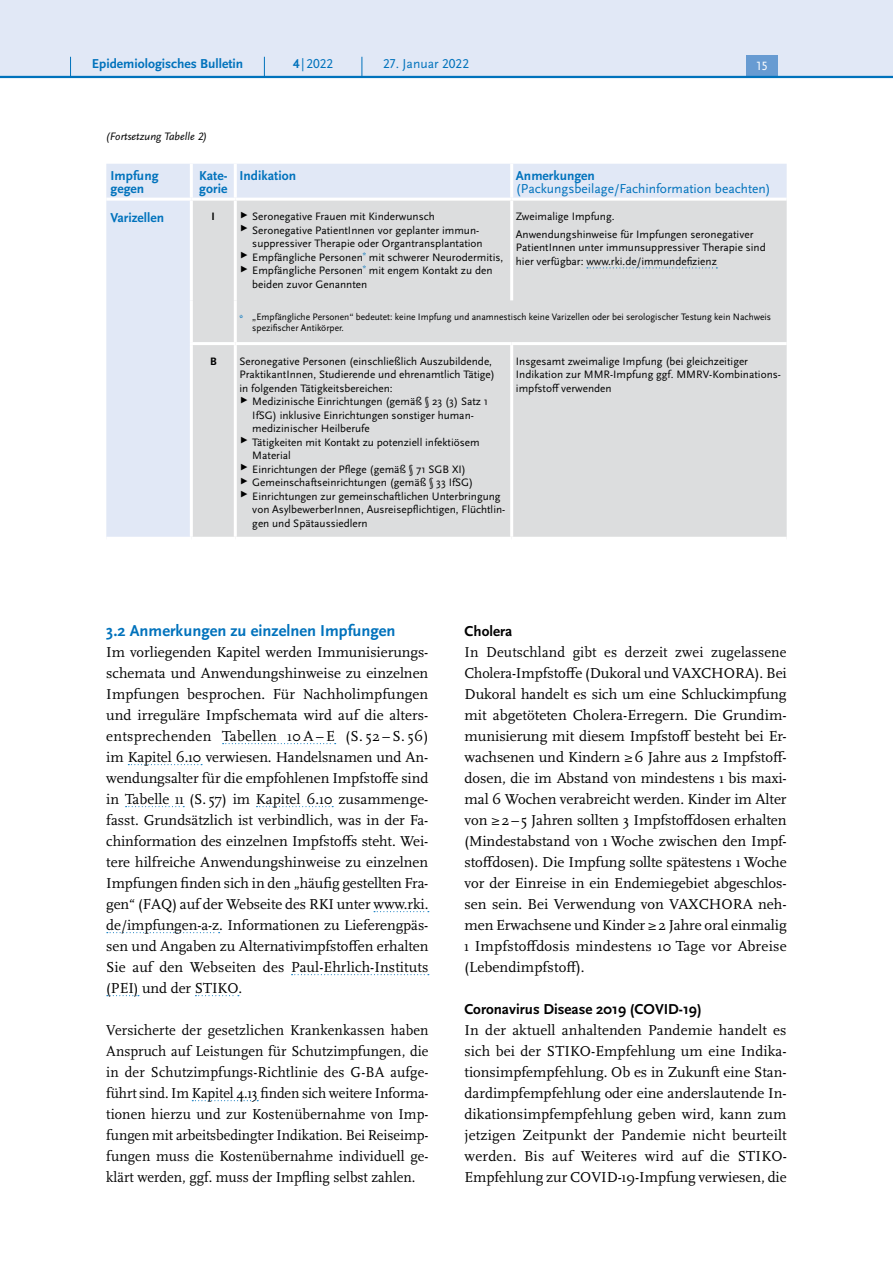
<style>
.page{position:relative;width:893px;height:1263px;background:#fff}
.page>*{position:absolute;margin:0;border:0;box-sizing:border-box;transform-origin:0 0}
.t1{font:700 16.5px "Scala Sans Pro";color:#0072bc}
.P_-_Fließtext{font:15px/21px "Scala Pro";letter-spacing:.005em;color:#000;text-align:justify}
.P_-_Fließtext-2{font:15px/21px "Scala Pro";letter-spacing:.005em;color:#000;text-align:justify;scale:.96 1}
.t2{font:700 15px "Scala Sans Pro";color:#000}
.P_-_Tab_Titel_linksb{font:700 13.5px/13.5px "Scala Sans Pro";color:#0072bc}
.P_-_Tab_Titel_linksb-2{font:13.5px "Scala Sans Pro";color:#0072bc}
.t3{font:12.45px "Scala Sans Pro";color:#fff}
.P_-_Tab_linksbündig{font:11.25px/13.5px "Scala Sans Pro";color:#000}
.P_-_Tab_linksbündig-2{font:italic 11.25px "Scala Sans Pro";color:#000}
.P_-_Tab_zentriert{font:700 11.25px "Scala Sans Pro";color:#000}
.Fußnote_in_Tabelle{font:9.75px/10.5px "Scala Sans Pro";color:#000}
.s1{font-weight:700}
.s2{font-weight:700;font-size:7.5px;color:#0072bc}
.s3{font-family:"Scala Sans Pro"}
</style>
<div class="page">
<svg style="left:223px;top:743px;width:113px;height:1px"></svg>
<svg style="left:128px;top:764px;width:74px;height:1px"></svg>
<svg style="left:126px;top:806px;width:58px;height:1px"></svg>
<svg style="left:256px;top:806px;width:77px;height:1px"></svg>
<svg style="left:374px;top:911px;width:55px;height:1px"></svg>
<svg style="left:107px;top:932px;width:113px;height:1px"></svg>
<svg style="left:292px;top:974px;width:137px;height:1px"></svg>
<svg style="left:107px;top:995px;width:32px;height:1px"></svg>
<svg style="left:195px;top:995px;width:44px;height:1px"></svg>
<svg style="left:192px;top:1100px;width:66px;height:1px"></svg>
<svg style="left:106px;top:164px;width:681px;height:373px;background:#e1e8f6"></svg>
<div style="left:193px;top:201px;width:594px;height:336px;background:#dcddde"></div>
<hr style="left:190px;top:164px;width:3px;height:34px;background:#fff">
<hr style="left:234px;top:164px;width:3px;height:34px;background:#fff">
<hr style="left:510px;top:164px;width:3px;height:34px;background:#fff">
<hr style="left:106px;top:198px;width:85px;height:3px;background:#fff">
<hr style="left:191px;top:198px;width:44px;height:3px;background:#fff">
<hr style="left:235px;top:198px;width:277px;height:3px;background:#fff">
<hr style="left:512px;top:198px;width:275px;height:3px;background:#fff">
<hr style="left:190px;top:201px;width:3px;height:99px;background:#fff">
<hr style="left:234px;top:201px;width:3px;height:99px;background:#fff">
<hr style="left:510px;top:201px;width:3px;height:99px;background:#fff">
<hr style="left:190px;top:300px;width:3px;height:42px;background:#fff">
<hr style="left:234px;top:300px;width:3px;height:42px;background:#fff">
<hr style="left:190px;top:342px;width:45px;height:3px;background:#fff">
<hr style="left:190px;top:345px;width:3px;height:192px;background:#fff">
<hr style="left:235px;top:342px;width:277px;height:3px;background:#fff">
<hr style="left:234px;top:345px;width:3px;height:192px;background:#fff">
<hr style="left:512px;top:342px;width:275px;height:3px;background:#fff">
<hr style="left:510px;top:345px;width:3px;height:192px;background:#fff">
<svg style="left:587px;top:267px;width:130px;height:1px"></svg>
<div style="left:0;top:0;width:893px;height:77px;background:#e1e8f6"></div>
<div style="left:746px;top:55px;width:32px;height:21px;background:#679bd2"></div>
<hr style="left:0;top:76px;width:893px;height:2px;background:#0072bc">
<svg style="left:70px;top:57px;width:1px;height:19px"></svg>
<svg style="left:264px;top:57px;width:1px;height:19px"></svg>
<svg style="left:362px;top:57px;width:1px;height:19px"></svg>
<p class="P_-_Tab_Titel_linksb" style="left:92px;top:56px;width:153px">Epidemiologisches Bulletin</p>
<p class="P_-_Tab_Titel_linksb-2" style="left:293px;top:55px;width:42px"><span class="s1">4</span> |2022</p>
<p class="P_-_Tab_Titel_linksb-2" style="left:383px;top:55px;width:87px">27. Januar 2022</p>
<p class="t3" style="left:757px;top:59px;width:13px">15</p>
<p class="P_-_Tab_linksbündig-2" style="left:106px;top:129px;width:103px">(Fortsetzung Tabelle 2)</p>
<p class="P_-_Tab_Titel_linksb" style="left:111px;top:168px;width:49px">Impfung gegen</p>
<p class="P_-_Tab_Titel_linksb" style="left:199px;top:168px;width:30px">Kate&shy;gorie</p>
<p class="P_-_Tab_Titel_linksb" style="left:240px;top:168px;width:58px">Indikation</p>
<p class="P_-_Tab_Titel_linksb" style="left:516px;top:168px;width:81px">Anmerkungen</p>
<p class="P_-_Tab_Titel_linksb-2" style="left:516px;top:181px;width:256px">(Packungsbeilage/Fachinformation beachten)</p>
<p class="P_-_Tab_Titel_linksb" style="left:111px;top:211px;width:55px">Varizellen</p>
<p class="P_-_Tab_zentriert" style="left:212px;top:210px;width:5px">I</p>
<p class="P_-_Tab_linksbündig" style="left:240px;top:210px;width:197px"><sup>▶</sup> Seronegative Frauen mit Kinderwunsch</p>
<p class="P_-_Tab_linksbündig" style="left:252px;top:223px;width:232px;text-indent:-13px"><sup>▶</sup> Seronegative PatientInnen vor geplanter immun&shy;suppressiver Therapie oder Organtransplantation</p>
<p class="P_-_Tab_linksbündig" style="left:240px;top:250px;width:265px"><sup>▶</sup> Empfängliche Personen<sup>*</sup> mit schwerer Neurodermitis,</p>
<p class="P_-_Tab_linksbündig" style="left:252px;top:264px;width:242px;text-indent:-13px"><sup>▶</sup> Empfängliche Personen<sup>*</sup> mit engem Kontakt zu den beiden zuvor Genannten</p>
<p class="P_-_Tab_linksbündig" style="left:516px;top:210px;width:100px">Zweimalige Impfung.</p>
<p class="P_-_Tab_linksbündig" style="left:516px;top:227px;width:251px">Anwendungshinweise für Impfungen seronegativer<br>PatientInnen unter immunsuppressiver Therapie sind hier verfügbar: www.rki.de/immundefizienz</p>
<p class="Fußnote_in_Tabelle" style="left:252px;top:312px;width:520px;text-indent:-13px"><span class="s2">*</span> „Empfängliche Personen“ bedeutet: keine Impfung und anamnestisch keine Varizellen oder bei serologischer Testung kein Nachweis spezifischer Antikörper.</p>
<p class="P_-_Tab_zentriert" style="left:210px;top:354px;width:8px">B</p>
<p class="P_-_Tab_linksbündig" style="left:240px;top:354px;width:257px">Seronegative Personen (einschließlich Auszubildende,<br>PraktikantInnen, Studierende und ehrenamtlich Tätige) in folgenden Tätigkeitsbereichen:</p>
<p class="P_-_Tab_linksbündig" style="left:252px;top:395px;width:237px;text-indent:-13px"><sup>▶</sup> Medizinische Einrichtungen (gemäß § 23 (3) Satz 1<br>IfSG) inklusive Einrichtungen sonstiger human&shy;medizinischer Heilberufe</p>
<p class="P_-_Tab_linksbündig" style="left:252px;top:435px;width:229px;text-indent:-13px"><sup>▶</sup> Tätigkeiten mit Kontakt zu potenziell infektiösem<br>Material</p>
<p class="P_-_Tab_linksbündig" style="left:240px;top:462px;width:228px"><sup>▶</sup> Einrichtungen der Pflege (gemäß § 71 SGB XI)</p>
<p class="P_-_Tab_linksbündig" style="left:240px;top:476px;width:235px"><sup>▶</sup> Gemeinschaftseinrichtungen (gemäß § 33 IfSG)</p>
<p class="P_-_Tab_linksbündig" style="left:252px;top:489px;width:255px;text-indent:-13px"><sup>▶</sup> Einrichtungen zur gemeinschaftlichen Unterbringung von AsylbewerberInnen, Ausreisepflichtigen, Flüchtlin&shy;gen und Spätaussiedlern</p>
<p class="P_-_Tab_linksbündig" style="left:516px;top:354px;width:266px">Insgesamt zweimalige Impfung (bei gleichzeitiger<br>Indikation zur MMR-Impfung ggf. MMRV-Kombinations&shy;impfstoff verwenden</p>
<h4 class="t1" style="left:106px;top:620px;width:291px">3.2 Anmerkungen zu einzelnen Impfungen</h4>
<p class="P_-_Fließtext" style="left:106px;top:641px;width:324px">Im vorliegenden Kapitel werden Immunisierungs&shy;schemata und Anwendungshinweise zu einzelnen Impfungen besprochen. Für Nachholimpfungen und irreguläre Impfschemata wird auf die alters&shy;entsprechenden Tabellen 10A– E (S. 52 – S. 56) im Kapitel 6.10 verwiesen. Handelsnamen und An&shy;wendungsalter für die empfohlenen Impfstoffe sind in Tabelle 11 (S. 57) im Kapitel 6.10 zusammenge&shy;fasst. Grundsätzlich ist verbindlich, was in der Fa&shy;chinformation des einzelnen Impfstoffs steht. Wei&shy;tere hilfreiche Anwendungshinweise zu einzelnen Impfungen finden sich in den „häufig gestellten Fra&shy;gen“ (FAQ) auf der Webseite des RKI unter www.rki. de/impfungen-a-z. Informationen zu Lieferengpäs&shy;sen und Angaben zu Alternativimpfstoffen erhalten Sie auf den Webseiten des Paul-Ehrlich-Instituts (PEI) und der STIKO.</p>
<p class="P_-_Fließtext-2" style="left:106px;top:1019px;width:337px">Versicherte der gesetzlichen Krankenkassen haben Anspruch auf Leistungen für Schutzimpfungen, die in der Schutzimpfungs-Richtlinie des G-BA aufge&shy;führt sind. Im Kapitel 4.13 finden sich weitere Informa&shy;tionen hierzu und zur Kostenübernahme von Imp&shy;fungen mit arbeitsbedingter Indikation. Bei Reiseimp&shy;fungen muss die Kostenübernahme individuell ge&shy;klärt werden, ggf. muss der Impfling selbst zahlen.</p>
<h5 class="t2" style="left:465px;top:622px;width:49px">Cholera</h5>
<p class="P_-_Fließtext" style="left:465px;top:641px;width:324px">In Deutschland gibt es derzeit zwei zugelassene Cholera-Impfstoffe (Dukoral und VAXCHORA). Bei Dukoral handelt es sich um eine Schluckimpfung mit abgetöteten Cholera-Erregern. Die Grundim&shy;munisierung mit diesem Impfstoff besteht bei Er&shy;wachsenen und Kindern <span class="s3">≥</span>6 Jahre aus 2 Impfstoff&shy;dosen, die im Abstand von mindestens 1 bis maxi&shy;mal 6 Wochen verabreicht werden. Kinder im Alter von ≥2–5 Jahren sollten 3 Impfstoffdosen erhalten (Mindestabstand von 1 Woche zwischen den Impf&shy;stoffdosen). Die Impfung sollte spätestens 1 Woche vor der Einreise in ein Endemiegebiet abgeschlos&shy;sen sein. Bei Verwendung von VAXCHORA neh&shy;men Erwachsene und Kinder ≥2 Jahre oral einmalig 1 Impfstoffdosis mindestens 10 Tage vor Abreise (Lebendimpfstoff).</p>
<h5 class="t2" style="left:465px;top:1000px;width:239px">Coronavirus Disease 2019 (COVID-19)</h5>
<p class="P_-_Fließtext" style="left:465px;top:1019px;width:324px">In der aktuell anhaltenden Pandemie handelt es sich bei der STIKO-Empfehlung um eine Indika&shy;tionsimpfempfehlung. Ob es in Zukunft eine Stan&shy;dardimpfempfehlung oder eine anderslautende In&shy;dikationsimpfempfehlung geben wird, kann zum jetzigen Zeitpunkt der Pandemie nicht beurteilt werden. Bis auf Weiteres wird auf die STIKO-Empfehlung zur COVID-19-Impfung verwiesen, die</p>
</div>
